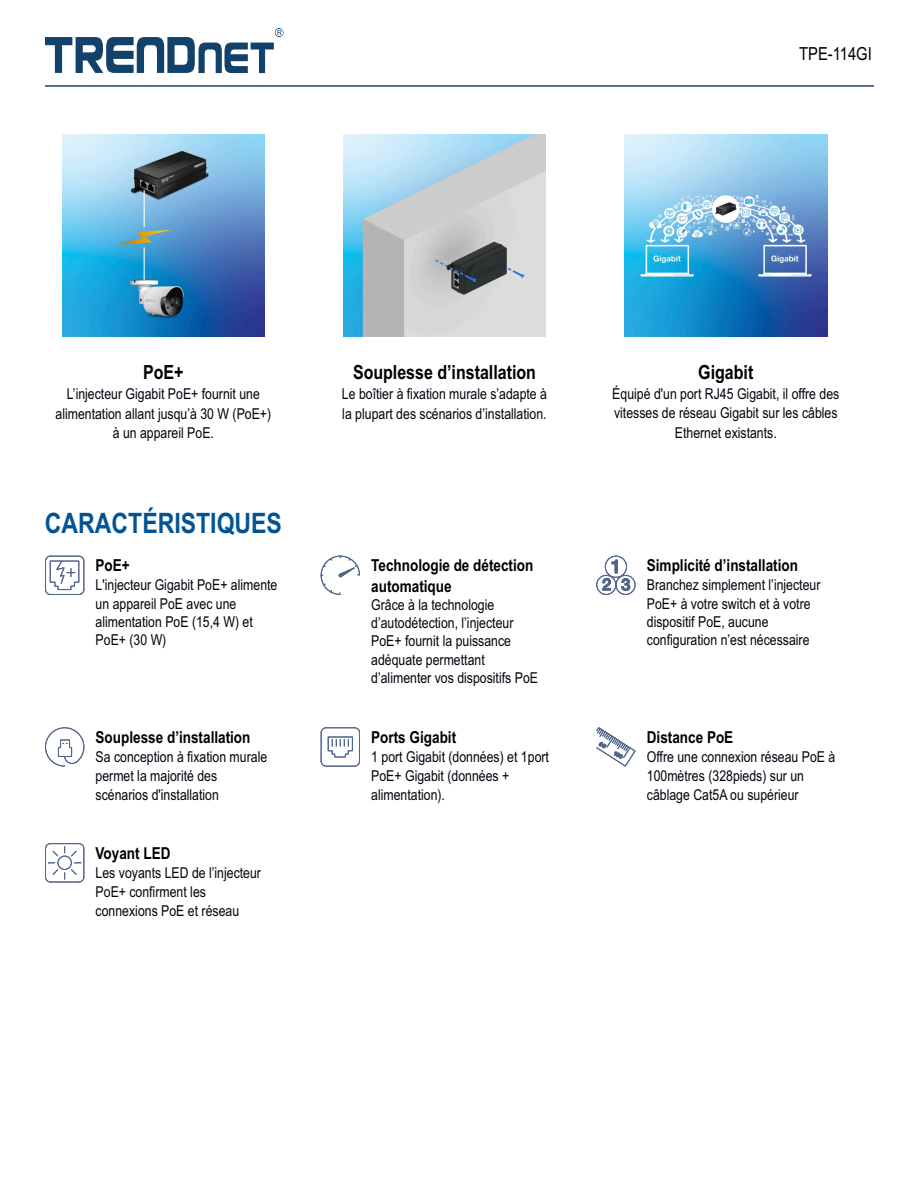
<style>
.page{position:relative;width:918px;height:1188px;background:#fff}
.page>*{position:absolute;margin:0;border:0;box-sizing:border-box;transform-origin:0 0}
.t1{font:700 28.2px "Arial Narrow";color:#005495}
.t2{font:700 19.5px "Arial Narrow";color:#000}
.t3{font:18px "Arial Narrow";color:#000}
.t4{font:700 16.5px/20.1px "Arial Narrow";color:#000}
.t5{font:15px/18.9px "Arial Narrow";color:#00030e}
</style>
<div class="page">
<img style="left:62px;top:134px;width:203px;height:203px">
<img style="left:343px;top:134px;width:203px;height:203px">
<img style="left:625px;top:134px;width:202px;height:203px">
<svg style="left:45px;top:28px;width:239px;height:45px"></svg>
<hr style="left:45px;top:85px;width:829px;height:2px;background:#32537d">
<svg style="left:45px;top:555px;width:40px;height:40px"></svg>
<svg style="left:320px;top:555px;width:40px;height:40px"></svg>
<div style="left:605px;top:556px;width:22px;height:22px;border:1px solid #52658b;border-radius:50%"></div>
<div style="left:596px;top:575px;width:20px;height:20px;border:1px solid #52658b;border-radius:50%"></div>
<div style="left:616px;top:575px;width:20px;height:20px;border:1px solid #52658b;border-radius:50%"></div>
<svg style="left:603px;top:560px;width:27px;height:31px"></svg>
<svg style="left:45px;top:727px;width:40px;height:40px"></svg>
<svg style="left:320px;top:727px;width:40px;height:40px"></svg>
<svg style="left:596px;top:727px;width:40px;height:40px"></svg>
<svg style="left:45px;top:843px;width:40px;height:40px"></svg>
<p class="t3" style="left:799px;top:47px;width:74px">TPE-114GI</p>
<h2 class="t2" style="left:143px;top:364px;width:42px">PoE+</h2>
<p class="t5" style="left:56px;top:386px;width:217px;line-height:19.4px;text-align:center">L’injecteur Gigabit PoE+ fournit une alimentation allant jusqu’à 30 W (PoE+) à un appareil PoE.</p>
<h1 class="t1" style="left:45px;top:512px;width:239px">CARACTÉRISTIQUES</h1>
<p class="t4" style="left:96px;top:557px;width:36px">PoE+</p>
<p class="t5" style="left:96px;top:577px;width:183px;line-height:18.5px">L'injecteur Gigabit PoE+ alimente un appareil PoE avec une alimentation PoE (15,4 W) et<br>PoE+ (30 W)</p>
<p class="t4" style="left:96px;top:729px;width:156px">Souplesse d’installation</p>
<p class="t5" style="left:96px;top:749px;width:173px">Sa conception à fixation murale permet la majorité des scénarios d'installation</p>
<p class="t4" style="left:96px;top:845px;width:76px">Voyant LED</p>
<p class="t5" style="left:96px;top:865px;width:167px">Les voyants LED de l’injecteur<br>PoE+ confirment les connexions PoE et réseau</p>
<h2 class="t2" style="left:353px;top:364px;width:185px">Souplesse d’installation</h2>
<p class="t5" style="left:342px;top:385px;width:207px;line-height:19.5px">Le boîtier à fixation murale s’adapte à la plupart des scénarios d’installation.</p>
<p class="t4" style="left:371px;top:557px;width:164px">Technologie de détection automatique</p>
<p class="t5" style="left:371px;top:597px;width:168px;line-height:18.1px">Grâce à la technologie d’autodétection, l’injecteur<br>PoE+ fournit la puissance adéquate permettant d’alimenter vos dispositifs PoE</p>
<p class="t4" style="left:371px;top:729px;width:86px">Ports Gigabit</p>
<p class="t5" style="left:371px;top:749px;width:179px">1 port Gigabit (données) et 1port<br>PoE+ Gigabit (données + alimentation).</p>
<h2 class="t2" style="left:698px;top:364px;width:57px">Gigabit</h2>
<p class="t5" style="left:612px;top:386px;width:229px;line-height:19.4px;text-align:center">Équipé d'un port RJ45 Gigabit, il offre des vitesses de réseau Gigabit sur les câbles<br>Ethernet existants.</p>
<p class="t4" style="left:647px;top:557px;width:153px">Simplicité d’installation</p>
<p class="t5" style="left:647px;top:577px;width:175px;line-height:18.5px">Branchez simplement l’injecteur<br>PoE+ à votre switch et à votre dispositif PoE, aucune configuration n’est nécessaire</p>
<p class="t4" style="left:647px;top:729px;width:88px">Distance PoE</p>
<p class="t5" style="left:647px;top:749px;width:190px">Offre une connexion réseau PoE à<br>100mètres (328pieds) sur un câblage Cat5A ou supérieur</p>
</div>
